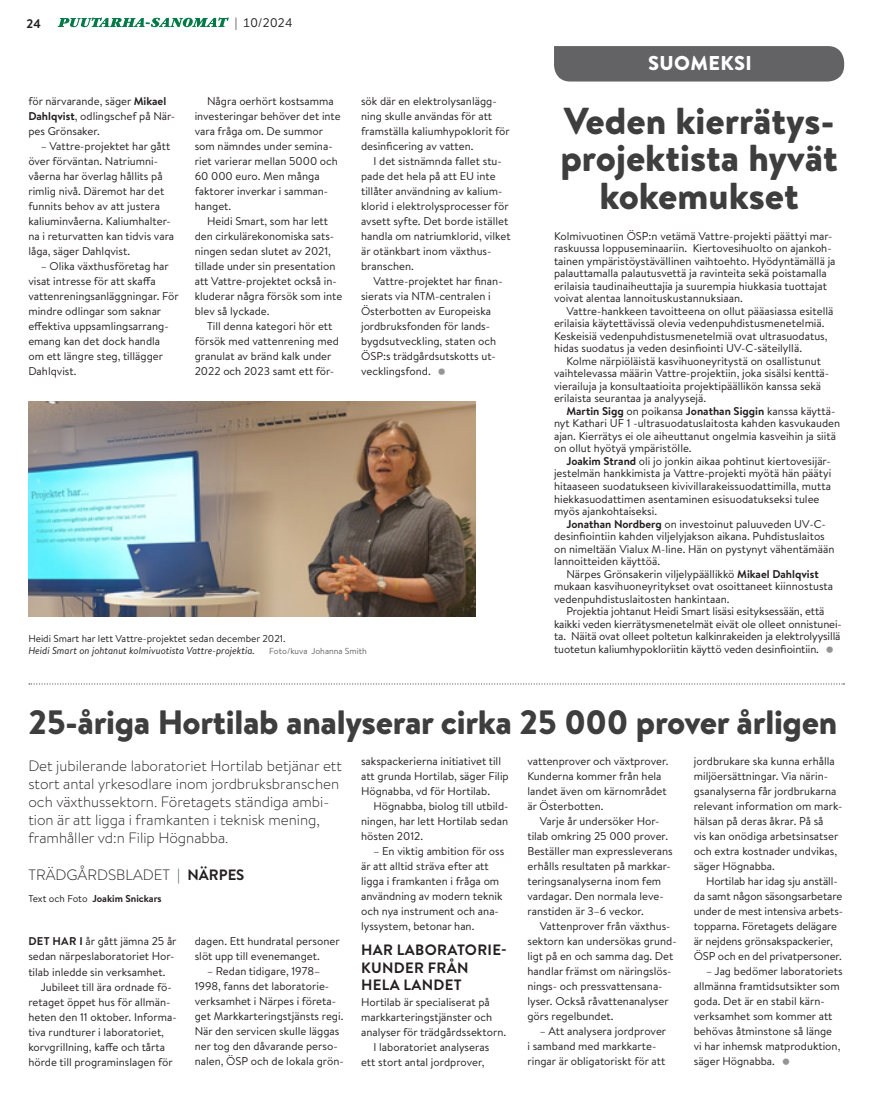
<style>
.page{position:relative;width:869px;height:1099px;background:#fff}
.page>*{position:absolute;margin:0;border:0;box-sizing:border-box;transform-origin:0 0}
.t1{font:900 37.5px/37.5px "Brandon Text";color:#3e3e3f;text-align:center}
.t2{font:900 33.75px "Brandon Text";letter-spacing:-.01em;color:#3e3e3f}
.t3{font:900 20px "Brandon Text";letter-spacing:.02em;color:#fff}
.t4{font:300 15px/18px "Brandon Text";color:#231f20}
.t5{font:700 15px/17.5px "Brandon Text";letter-spacing:.02em;color:#231f20}
.t6{font:12.5px "Brandon Text";color:#231f20}
.t7{font:700 12.5px "Brandon Text";color:#231f20}
.t8{font:11.25px/15px "Brandon Text";color:#231f20}
.t9{font:10px "Brandon Text";color:#231f20}
.t10{font:italic 10px "Brandon Text";color:#231f20}
.t11{font:700 10px "Brandon Text";color:#231f20}
.t12{font:8.75px "Brandon Text";color:#636366}
.s1{font-weight:700}
.s2{font-weight:400}
</style>
<div class="page">
<svg style="left:58px;top:17px;width:171px;height:10px"></svg>
<img style="left:28px;top:401px;width:448px;height:215px">
<div style="left:554px;top:46px;width:289px;height:35px;background:#636366"></div>
<svg style="left:29px;top:683px;width:815px;height:1px"></svg>
<p class="t7" style="left:26px;top:15px;width:16px">24</p>
<p class="t6" style="left:235px;top:14px;width:59px">| 10/2024</p>
<p class="t8" style="left:28px;top:93px;width:148px">för närvarande, säger <span class="s1">Mikael<br>Dahlqvist</span>, odlingschef på När&shy;pes Grönsaker.</p>
<p class="t8" style="left:28px;top:138px;width:147px;text-indent:12px">– Vattre-projektet har gått över förväntan. Natriumni&shy;våerna har överlag hållits på rimlig nivå. Däremot har det funnits behov av att justera kaliuminvåerna. Kaliumhalter&shy;na i returvatten kan tidvis vara låga, säger Dahlqvist.</p>
<p class="t8" style="left:28px;top:258px;width:152px;text-indent:12px">– Olika växthusföretag har visat intresse för att skaffa vattenreningsanläggningar. För mindre odlingar som saknar effektiva uppsamlingsarrang&shy;emang kan det dock handla<br>om ett längre steg, tillägger<br>Dahlqvist.</p>
<p class="t8" style="left:195px;top:93px;width:147px;text-indent:12px">Några oerhört kostsamma investeringar behöver det inte vara fråga om. De summor som nämndes under semina&shy;riet varierar mellan 5000 och<br>60 000 euro. Men många faktorer inverkar i samman&shy;hanget.</p>
<p class="t8" style="left:195px;top:213px;width:149px;text-indent:12px">Heidi Smart, som har lett den cirkulärekonomiska sats&shy;ningen sedan slutet av 2021, tillade under sin presentation att Vattre-projektet också in&shy;kluderar några försök som inte blev så lyckade.</p>
<p class="t8" style="left:195px;top:318px;width:145px;text-indent:12px">Till denna kategori hör ett försök med vattenrening med granulat av bränd kalk under<br>2022 och 2023 samt ett för-</p>
<p class="t8" style="left:361px;top:93px;width:150px">sök där en elektrolysanlägg&shy;ning skulle användas för att framställa kaliumhypoklorit för desinficering av vatten.</p>
<p class="t8" style="left:361px;top:153px;width:151px;text-indent:12px">I det sistnämnda fallet stu&shy;pade det hela på att EU inte tillåter användning av kalium&shy;klorid i elektrolysprocesser för avsett syfte. Det borde istället handla om natriumklorid, vilket är otänkbart inom växthus&shy;branschen.</p>
<p class="t8" style="left:361px;top:273px;width:143px;text-indent:12px">Vattre-projektet har finan&shy;sierats via NTM-centralen i<br>Österbotten av Europeiska jordbruksfonden för lands&shy;bygdsutveckling, staten och<br>ÖSP:s trädgårdsutskotts ut&shy;vecklingsfond.</p>
<p class="t9" style="left:28px;top:631px;width:259px">Heidi Smart har lett Vattre-projektet sedan december 2021.</p>
<p class="t10" style="left:28px;top:643px;width:228px">Heidi Smart on johtanut kolmivuotista Vattre-projektia.</p>
<p class="t12" style="left:269px;top:644px;width:99px">Foto/kuva Johanna Smith</p>
<h3 class="t3" style="left:647px;top:49px;width:105px">SUOMEKSI</h3>
<h1 class="t1" style="left:560px;top:101px;width:279px">Veden kierrätys&shy;projektista hyvät kokemukset</h1>
<p class="t8" style="left:553px;top:229px;width:283px;line-height:12.5px">Kolmivuotinen ÖSP:n vetämä Vattre-projekti päättyi mar&shy;raskuussa loppuseminaariin. Kiertovesihuolto on ajankoh&shy;tainen ympäristöystävällinen vaihtoehto. Hyödyntämällä ja palauttamalla palautusvettä ja ravinteita sekä poistamalla erilaisia taudinaiheuttajia ja suurempia hiukkasia tuottajat voivat alentaa lannoituskustannuksiaan.</p>
<p class="t8" style="left:553px;top:304px;width:281px;line-height:12.5px;text-indent:12px">Vattre-hankkeen tavoitteena on ollut pääasiassa esitellä erilaisia käytettävissä olevia vedenpuhdistusmenetelmiä.<br>Keskeisiä vedenpuhdistusmenetelmiä ovat ultrasuodatus, hidas suodatus ja veden desinfiointi UV-C-säteilyllä.</p>
<p class="t8" style="left:553px;top:354px;width:276px;line-height:12.5px;text-indent:12px">Kolme närpiöläistä kasvihuoneyritystä on osallistunut vaihtelevassa määrin Vattre-projektiin, joka sisälsi kenttä&shy;vierailuja ja konsultaatioita projektipäällikön kanssa sekä erilaista seurantaa ja analyysejä.</p>
<p class="t8" style="left:553px;top:404px;width:287px;line-height:12.5px;text-indent:12px"><span class="s1">Martin Sigg</span> on poikansa <span class="s1">Jonathan Siggin</span> kanssa käyttä&shy;nyt Kathari UF 1 -ultrasuodatuslaitosta kahden kasvukauden ajan. Kierrätys ei ole aiheuttanut ongelmia kasveihin ja siitä on ollut hyötyä ympäristölle.</p>
<p class="t8" style="left:553px;top:454px;width:279px;line-height:12.5px;text-indent:12px"><span class="s1">Joakim Strand</span> oli jo jonkin aikaa pohtinut kiertovesijär&shy;jestelmän hankkimista ja Vattre-projekti myötä hän päätyi hitaaseen suodatukseen kivivillarakeissuodattimilla, mutta hiekkasuodattimen asentaminen esisuodatukseksi tulee myös ajankohtaiseksi.</p>
<p class="t8" style="left:553px;top:517px;width:282px;line-height:12.5px;text-indent:12px"><span class="s1">Jonathan Nordberg</span> on investoinut paluuveden UV-C&shy;desinfiointiin kahden viljelyjakson aikana. Puhdistuslaitos on nimeltään Vialux M-line. Hän on pystynyt vähentämään lannoitteiden käyttöä.</p>
<p class="t8" style="left:553px;top:567px;width:280px;line-height:12.5px;text-indent:12px">Närpes Grönsakerin viljelypäällikkö <span class="s1">Mikael Dahlqvist </span>mukaan kasvihuoneyritykset ovat osoittaneet kiinnostusta vedenpuhdistuslaitosten hankintaan.</p>
<p class="t8" style="left:553px;top:604px;width:289px;line-height:12.5px;text-indent:12px">Projektia johtanut Heidi Smart lisäsi esityksessään, että kaikki veden kierrätysmenetelmät eivät ole olleet onnistunei&shy;ta. Näitä ovat olleet poltetun kalkinrakeiden ja elektrolyysillä tuotetun kaliumhypokloriitin käyttö veden desinfiointiin.</p>
<h2 class="t2" style="left:28px;top:698px;width:810px">25-åriga Hortilab analyserar cirka 25 000 prover årligen</h2>
<h3 class="t4" style="left:28px;top:756px;width:315px">Det jubilerande laboratoriet Hortilab betjänar ett stort antal yrkesodlare inom jordbruksbranschen och växthussektorn. Företagets ständiga ambi&shy;tion är att ligga i framkanten i teknisk mening, framhåller vd:n Filip Högnabba.</h3>
<h3 class="t4" style="left:28px;top:864px;width:217px">TRÄDGÅRDSBLADET | <span class="s1">NÄRPES</span></h3>
<p class="t11" style="left:28px;top:891px;width:135px"><span class="s2">Text och Foto</span> Joakim Snickars</p>
<p class="t8" style="left:693px;top:753px;width:150px">jordbrukare ska kunna erhålla miljöersättningar. Via närin&shy;gsanalyserna får jordbrukarna relevant information om mark&shy;hälsan på deras åkrar. På så<br>vis kan onödiga arbetsinsatser och extra kostnader undvikas, säger Högnabba.</p>
<p class="t8" style="left:693px;top:873px;width:151px;text-indent:12px">Hortilab har idag sju anställ&shy;da samt någon säsongsarbetare under de mest intensiva arbets&shy;topparna. Företagets delägare är nejdens grönsakspackerier,<br>ÖSP och en del privatpersoner.</p>
<p class="t8" style="left:693px;top:963px;width:150px;text-indent:12px">– Jag bedömer laboratoriets allmänna framtidsutsikter som goda. Det är en stabil kärn&shy;verksamhet som kommer att behövas åtminstone så länge vi har inhemsk matproduktion, säger Högnabba.</p>
<p class="t8" style="left:361px;top:753px;width:149px">sakspackerierna initiativet till att grunda Hortilab, säger Filip<br>Högnabba, vd för Hortilab.</p>
<p class="t8" style="left:361px;top:798px;width:149px;text-align:justify;text-indent:12px">Högnabba, biolog till utbild&shy;ningen, har lett Hortilab sedan hösten 2012.</p>
<p class="t8" style="left:361px;top:843px;width:145px;text-indent:12px">– En viktig ambition för oss är att alltid sträva efter att ligga i framkanten i fråga om användning av modern teknik och nya instrument och ana&shy;lyssystem, betonar han.</p>
<h3 class="t5" style="left:361px;top:940px;width:147px">HAR LABORATORIE-<br>KUNDER FRÅN<br>HELA LANDET</h3>
<p class="t8" style="left:361px;top:993px;width:130px">Hortilab är specialiserat på</p>
<p class="t8" style="left:361px;top:1008px;width:133px">markkarteringstjänster och</p>
<p class="t8" style="left:361px;top:1023px;width:146px">analyser för trädgårdssektorn.</p>
<p class="t8" style="left:373px;top:1038px;width:117px">I laboratoriet analyseras</p>
<p class="t8" style="left:361px;top:1053px;width:125px">ett stort antal jordprover,</p>
<p class="t8" style="left:527px;top:753px;width:143px">vattenprover och växtprover.<br>Kunderna kommer från hela landet även om kärnområdet är Österbotten.</p>
<p class="t8" style="left:527px;top:813px;width:147px;text-indent:12px">Varje år undersöker Hor&shy;tilab omkring 25 000 prover.<br>Beställer man expressleverans erhålls resultaten på markkar&shy;teringsanalyserna inom fem vardagar. Den normala leve&shy;ranstiden är 3–6 veckor.</p>
<p class="t8" style="left:527px;top:918px;width:151px;text-indent:12px">Vattenprover från växthus&shy;sektorn kan undersökas grund&shy;ligt på en och samma dag. Det handlar främst om näringslös&shy;nings- och pressvattensana&shy;lyser. Också råvattenanalyser görs regelbundet.</p>
<p class="t8" style="left:527px;top:1023px;width:140px;text-indent:12px">– Att analysera jordprover i samband med markkarte&shy;ringar är obligatoriskt för att</p>
<p class="t8" style="left:28px;top:933px;width:150px"><span class="s1">DET HAR I</span> år gått jämna 25 år</p>
<p class="t8" style="left:28px;top:948px;width:148px">sedan närpeslaboratoriet Hor-</p>
<p class="t8" style="left:28px;top:963px;width:138px">tilab inledde sin verksamhet.</p>
<p class="t8" style="left:41px;top:978px;width:132px">Jubileet till ära ordnade fö-</p>
<p class="t8" style="left:28px;top:993px;width:143px">retaget öppet hus för allmän-</p>
<p class="t8" style="left:28px;top:1008px;width:150px">heten den 11 oktober. Informa-</p>
<p class="t8" style="left:28px;top:1023px;width:137px">tiva rundturer i laboratoriet,</p>
<p class="t8" style="left:28px;top:1038px;width:138px">korvgrillning, kaffe och tårta</p>
<p class="t8" style="left:28px;top:1053px;width:146px">hörde till programinslagen för</p>
<p class="t8" style="left:195px;top:933px;width:146px">dagen. Ett hundratal personer slöt upp till evenemanget.</p>
<p class="t8" style="left:195px;top:963px;width:150px;text-indent:12px">– Redan tidigare, 1978–<br>1998, fanns det laboratorie&shy;verksamhet i Närpes i företa&shy;get Markkarteringstjänsts regi.<br>När den servicen skulle läggas ner tog den dåvarande perso&shy;nalen, ÖSP och de lokala grön-</p>
</div>
